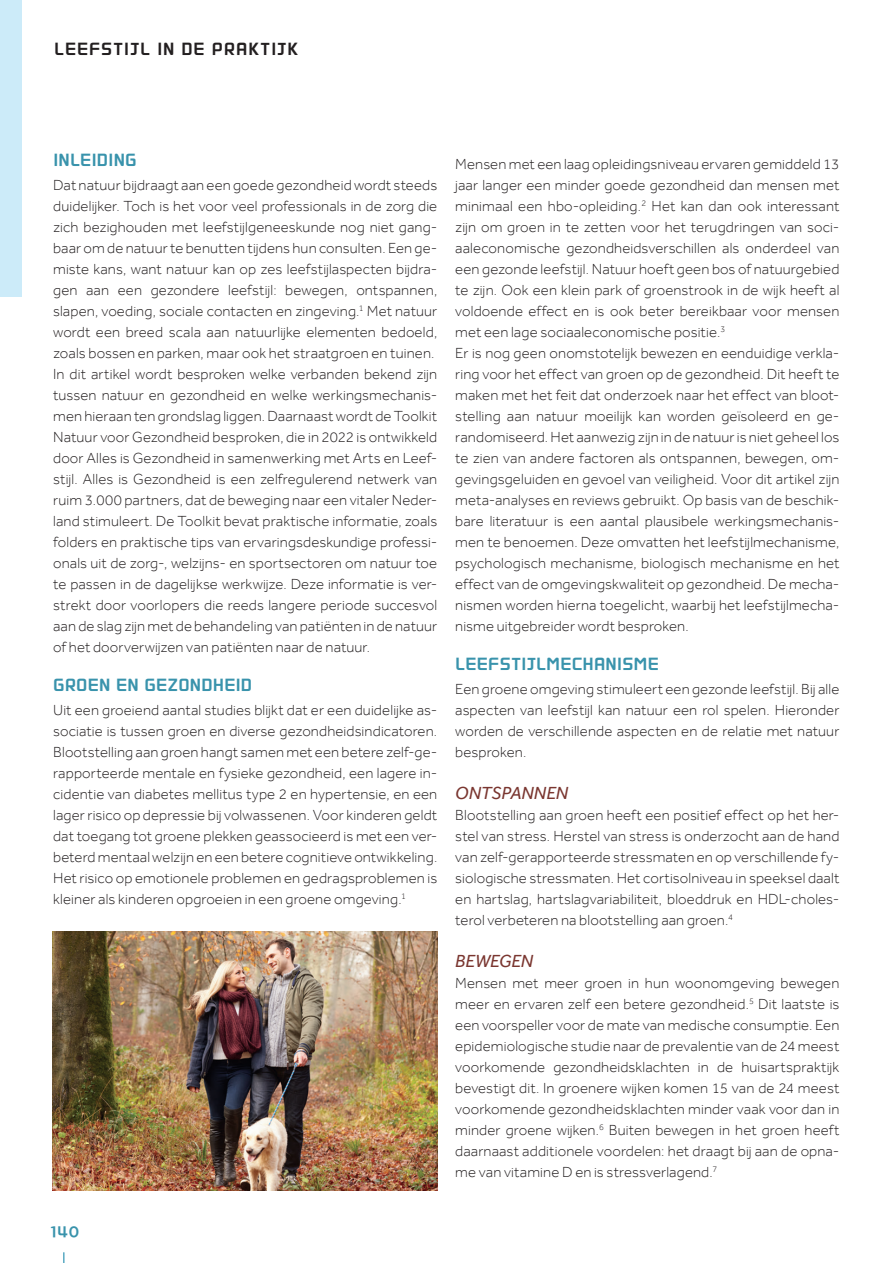
<style>
.page{position:relative;width:893px;height:1263px;background:#fff}
.page>*{position:absolute;margin:0;border:0;box-sizing:border-box;transform-origin:0 0}
.t1{font:21px "TT Mamablock L";color:#3993ac}
.t2{font:21px "TT Mamablock L";letter-spacing:.03em;color:#231f20}
.t3{font:18.75px "TT Mamablock L";color:#3993ac}
.t4{font:italic 18px "Effra";letter-spacing:-.005em;color:#7a3630}
.t5{font:300 15px/21px "Effra";letter-spacing:.01em;color:#231f20;text-align:justify}
</style>
<div class="page">
<div style="left:0;top:0;width:21px;height:296px;background:#ccebf9"></div>
<img style="left:53px;top:931px;width:385px;height:260px">
<h1 class="t2" style="left:54px;top:42px;width:246px">LEEFSTIJL IN DE PRAKTIJK</h1>
<h1 class="t1" style="left:53px;top:153px;width:85px">INLEIDING</h1>
<p class="t5" style="left:53px;top:174px;width:386px;text-align:left">Dat natuur bijdraagt aan een goede gezondheid wordt steeds duidelijker. Toch is het voor veel professionals in de zorg die zich bezighouden met leefstijlgeneeskunde nog niet gang&shy;baar om de natuur te benutten tijdens hun consulten. Een ge&shy;miste kans, want natuur kan op zes leefstijlaspecten bijdra&shy;gen aan een gezondere leefstijl: bewegen, ontspannen, slapen, voeding, sociale contacten en zingeving.<sup>1</sup> Met natuur wordt een breed scala aan natuurlijke elementen bedoeld, zoals bossen en parken, maar ook het straatgroen en tuinen.<br>In dit artikel wordt besproken welke verbanden bekend zijn tussen natuur en gezondheid en welke werkingsmechanis&shy;men hieraan ten grondslag liggen. Daarnaast wordt de Toolkit Natuur voor Gezondheid besproken, die in 2022 is ontwikkeld door Alles is Gezondheid in samenwerking met Arts en Leef&shy;stijl. Alles is Gezondheid is een zelfregulerend netwerk van ruim 3.000 partners, dat de beweging naar een vitaler Neder&shy;land stimuleert. De Toolkit bevat praktische informatie, zoals folders en praktische tips van ervaringsdeskundige professi&shy;onals uit de zorg-, welzijns- en sportsectoren om natuur toe te passen in de dagelijkse werkwijze. Deze informatie is ver&shy;strekt door voorlopers die reeds langere periode succesvol aan de slag zijn met de behandeling van patiënten in de natuur of het doorverwijzen van patiënten naar de natuur.</p>
<h1 class="t1" style="left:53px;top:678px;width:201px">GROEN EN GEZONDHEID</h1>
<p class="t5" style="left:53px;top:699px;width:386px">Uit een groeiend aantal studies blijkt dat er een duidelijke as&shy;sociatie is tussen groen en diverse gezondheidsindicatoren.<br>Blootstelling aan groen hangt samen met een betere zelf-ge&shy;rapporteerde mentale en fysieke gezondheid, een lagere in&shy;cidentie van diabetes mellitus type 2 en hypertensie, en een lager risico op depressie bij volwassenen. Voor kinderen geldt dat toegang tot groene plekken geassocieerd is met een ver&shy;beterd mentaal welzijn en een betere cognitieve ontwikkeling.<br>Het risico op emotionele problemen en gedragsproblemen is kleiner als kinderen opgroeien in een groene omgeving.<sup>1</sup></p>
<p class="t5" style="left:455px;top:154px;width:386px;text-align:left">Mensen met een laag opleidingsniveau ervaren gemiddeld 13 jaar langer een minder goede gezondheid dan mensen met minimaal een hbo-opleiding.<sup>2</sup> Het kan dan ook interessant zijn om groen in te zetten voor het terugdringen van soci&shy;aaleconomische gezondheidsverschillen als onderdeel van een gezonde leefstijl. Natuur hoeft geen bos of natuurgebied te zijn. Ook een klein park of groenstrook in de wijk heeft al voldoende effect en is ook beter bereikbaar voor mensen met een lage sociaaleconomische positie.<sup>3<br></sup>Er is nog geen onomstotelijk bewezen en eenduidige verkla&shy;ring voor het effect van groen op de gezondheid. Dit heeft te maken met het feit dat onderzoek naar het effect van bloot&shy;stelling aan natuur moeilijk kan worden geïsoleerd en ge&shy;randomiseerd. Het aanwezig zijn in de natuur is niet geheel los te zien van andere factoren als ontspannen, bewegen, om&shy;gevingsgeluiden en gevoel van veiligheid. Voor dit artikel zijn meta-analyses en reviews gebruikt. Op basis van de beschik&shy;bare literatuur is een aantal plausibele werkingsmechanis&shy;men te benoemen. Deze omvatten het leefstijlmechanisme, psychologisch mechanisme, biologisch mechanisme en het effect van de omgevingskwaliteit op gezondheid. De mecha&shy;nismen worden hierna toegelicht, waarbij het leefstijlmecha&shy;nisme uitgebreider wordt besproken.</p>
<h1 class="t1" style="left:455px;top:657px;width:205px">LEEFSTIJLMECHANISME</h1>
<p class="t5" style="left:455px;top:678px;width:386px">Een groene omgeving stimuleert een gezonde leefstijl. Bij alle aspecten van leefstijl kan natuur een rol spelen. Hieronder worden de verschillende aspecten en de relatie met natuur besproken.</p>
<p class="t4" style="left:455px;top:782px;width:114px">ONTSPANNEN</p>
<p class="t5" style="left:455px;top:805px;width:386px">Blootstelling aan groen heeft een positief effect op het her&shy;stel van stress. Herstel van stress is onderzocht aan de hand van zelf-gerapporteerde stressmaten en op verschillende fy&shy;siologische stressmaten. Het cortisolniveau in speeksel daalt en hartslag, hartslagvariabiliteit, bloeddruk en HDL-choles&shy;terol verbeteren na blootstelling aan groen.<sup>4</sup></p>
<p class="t4" style="left:455px;top:950px;width:79px">BEWEGEN</p>
<p class="t5" style="left:455px;top:973px;width:386px">Mensen met meer groen in hun woonomgeving bewegen meer en ervaren zelf een betere gezondheid.<sup>5</sup> Dit laatste is een voorspeller voor de mate van medische consumptie. Een epidemiologische studie naar de prevalentie van de 24 meest voorkomende gezondheidsklachten in de huisartspraktijk bevestigt dit. In groenere wijken komen 15 van de 24 meest voorkomende gezondheidsklachten minder vaak voor dan in minder groene wijken.<sup>6</sup> Buiten bewegen in het groen heeft daarnaast additionele voordelen: het draagt bij aan de opna&shy;me van vitamine D en is stressverlagend.<sup>7</sup></p>
<p class="t3" style="left:50px;top:1226px;width:31px">140</p>
</div>
